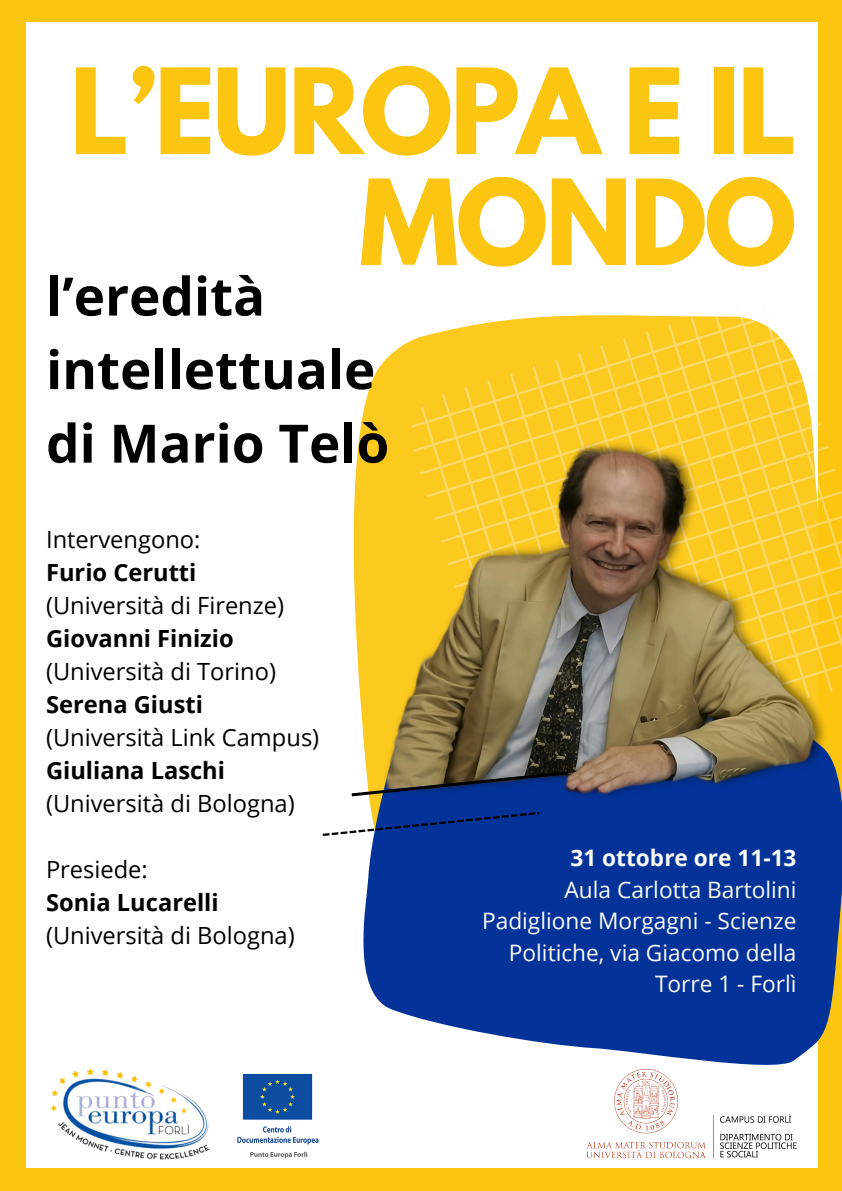
<style>
.page{position:relative;width:842px;height:1191px;background:#fff}
.page>*{position:absolute;margin:0;border:0;box-sizing:border-box;transform-origin:0 0}
.t1{font:700 105px/111px "League Spartan";letter-spacing:-.025em;color:#fcc511;text-align:right}
.t2{font:700 53px/73.5px "Open Sans";color:#000}
.t3{font:23.7px "Open Sans";color:#000}
.t4{font:700 23.7px "Open Sans";color:#000}
.t5{font:22.7px/31.5px "Open Sans";color:#fcfcfc;text-align:right}
.t6{font:700 22.7px "Open Sans";color:#fcfcfc}
</style>
<div class="page">
<div style="left:0;top:0;width:842px;height:1190px;background:#fcc50f"></div>
<div style="left:26px;top:23px;width:792px;height:1144px;background:#fff"></div>
<img style="left:237px;top:1073px;width:82px;height:86px">
<img style="left:46px;top:1068px;width:169px;height:100px">
<svg style="left:363px;top:848px;width:479px;height:214px;background:#1d47a0"></svg>
<img style="left:322px;top:798px;width:520px;height:50px">
<svg style="left:351px;top:315px;width:491px;height:483px;background:#c4a543"></svg>
<svg style="left:323px;top:811px;width:216px;height:25px"></svg>
<img style="left:586px;top:1062px;width:210px;height:97px">
<p class="t1" style="left:70px;top:70px;width:728px">L’EUROPA E IL<br>MONDO</p>
<p class="t2" style="left:46px;top:258px;width:345px">l’eredità intellettuale di Mario Telò</p>
<p class="t3" style="left:46px;top:522px;width:156px">Intervengono:</p>
<p class="t4" style="left:46px;top:555px;width:152px">Furio Cerutti</p>
<p class="t3" style="left:46px;top:588px;width:240px">(Università di Firenze)</p>
<p class="t4" style="left:46px;top:621px;width:189px">Giovanni Finizio</p>
<p class="t3" style="left:46px;top:654px;width:231px">(Università di Torino)</p>
<p class="t4" style="left:46px;top:687px;width:158px">Serena Giusti</p>
<p class="t3" style="left:46px;top:720px;width:275px">(Università Link Campus)</p>
<p class="t4" style="left:46px;top:753px;width:180px">Giuliana Laschi</p>
<p class="t3" style="left:46px;top:786px;width:250px">(Università di Bologna)</p>
<p class="t3" style="left:46px;top:852px;width:103px">Presiede:</p>
<p class="t4" style="left:46px;top:885px;width:174px">Sonia Lucarelli</p>
<p class="t3" style="left:46px;top:918px;width:250px">(Università di Bologna)</p>
<p class="t6" style="left:570px;top:841px;width:228px">31 ottobre ore 11-13</p>
<p class="t5" style="left:565px;top:872px;width:233px">Aula Carlotta Bartolini</p>
<p class="t5" style="left:482px;top:904px;width:316px">Padiglione Morgagni - Scienze<br>Politiche, via Giacomo della<br>Torre 1 - Forlì</p>
</div>
